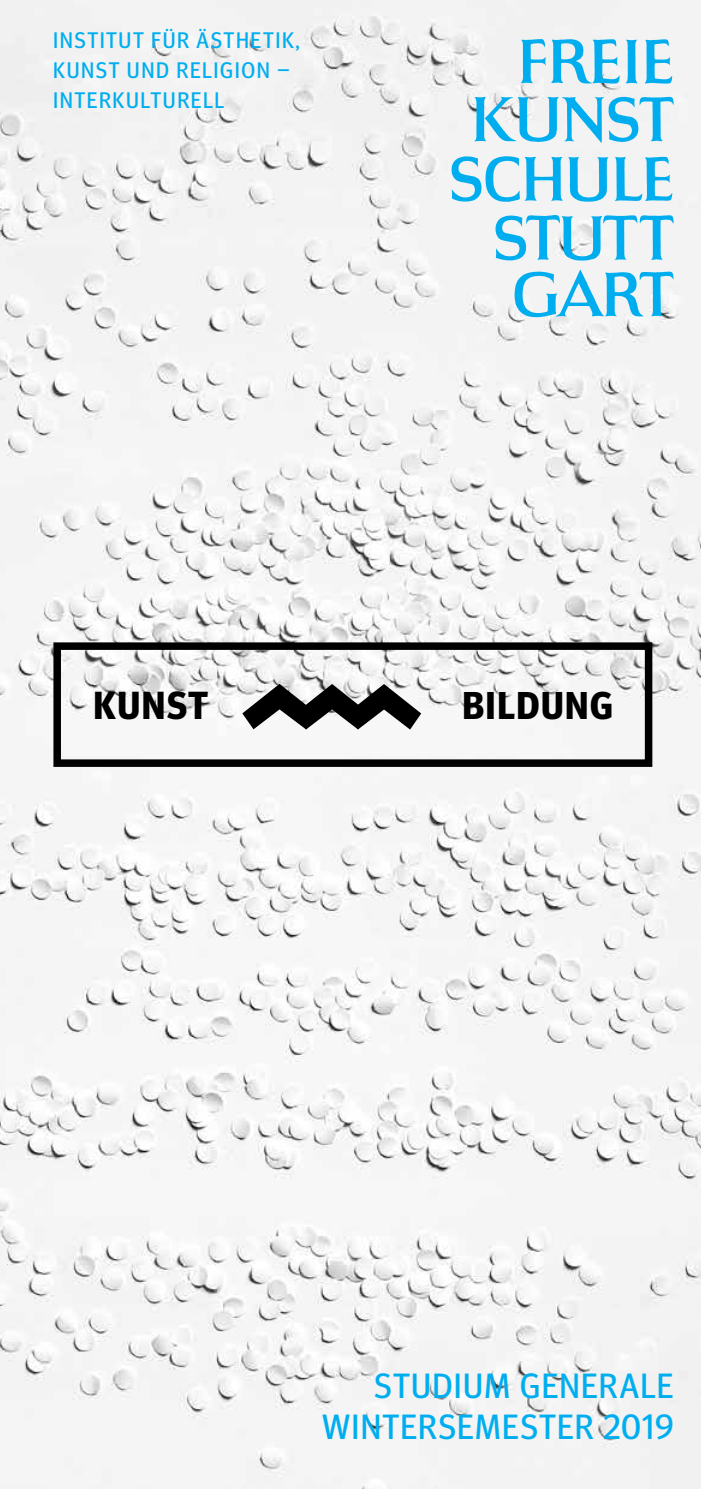
<style>
.page{position:relative;width:702px;height:1489px;background:#fff}
.page>*{position:absolute;margin:0;border:0;box-sizing:border-box;transform-origin:0 0}
.t1{font:700 39px "Meta Headline OT";letter-spacing:.035em;color:#000}
.t2{font:700 38.75px "Meta Headline OT";letter-spacing:.04em;color:#000}
.t3{font:35px/41.2px "Meta Headline OT";letter-spacing:.035em;color:#00aeef;text-align:right}
.t4{font:22.5px/30px "Meta Headline OT";letter-spacing:.07em;color:#00aeef}
</style>
<div class="page">
<img style="left:0;top:1px;width:700px;height:1487px">
<svg style="left:568px;top:157px;width:40px;height:45px"></svg>
<svg style="left:644px;top:39px;width:28px;height:45px"></svg>
<svg style="left:625px;top:40px;width:12px;height:43px"></svg>
<svg style="left:451px;top:156px;width:111px;height:46px"></svg>
<svg style="left:521px;top:39px;width:98px;height:45px"></svg>
<svg style="left:474px;top:97px;width:199px;height:46px"></svg>
<svg style="left:495px;top:215px;width:178px;height:46px"></svg>
<svg style="left:514px;top:270px;width:159px;height:47px"></svg>
<svg style="left:614px;top:157px;width:58px;height:44px"></svg>
<div style="left:53px;top:642px;width:599px;height:124px;border:8px solid #000"></div>
<svg style="left:242px;top:684px;width:179px;height:45px"></svg>
<p class="t4" style="left:53px;top:25px;width:248px">INSTITUT FÜR ÄSTHETIK,<br>KUNST UND RELIGION –<br>INTERKULTURELL</p>
<h1 class="t1" style="left:94px;top:682px;width:116px">KUNST</h1>
<h2 class="t2" style="left:462px;top:682px;width:152px">BILDUNG</h2>
<h3 class="t3" style="left:322px;top:1365px;width:353px">STUDIUM GENERALE<br>WINTERSEMESTER 2019</h3>
</div>
